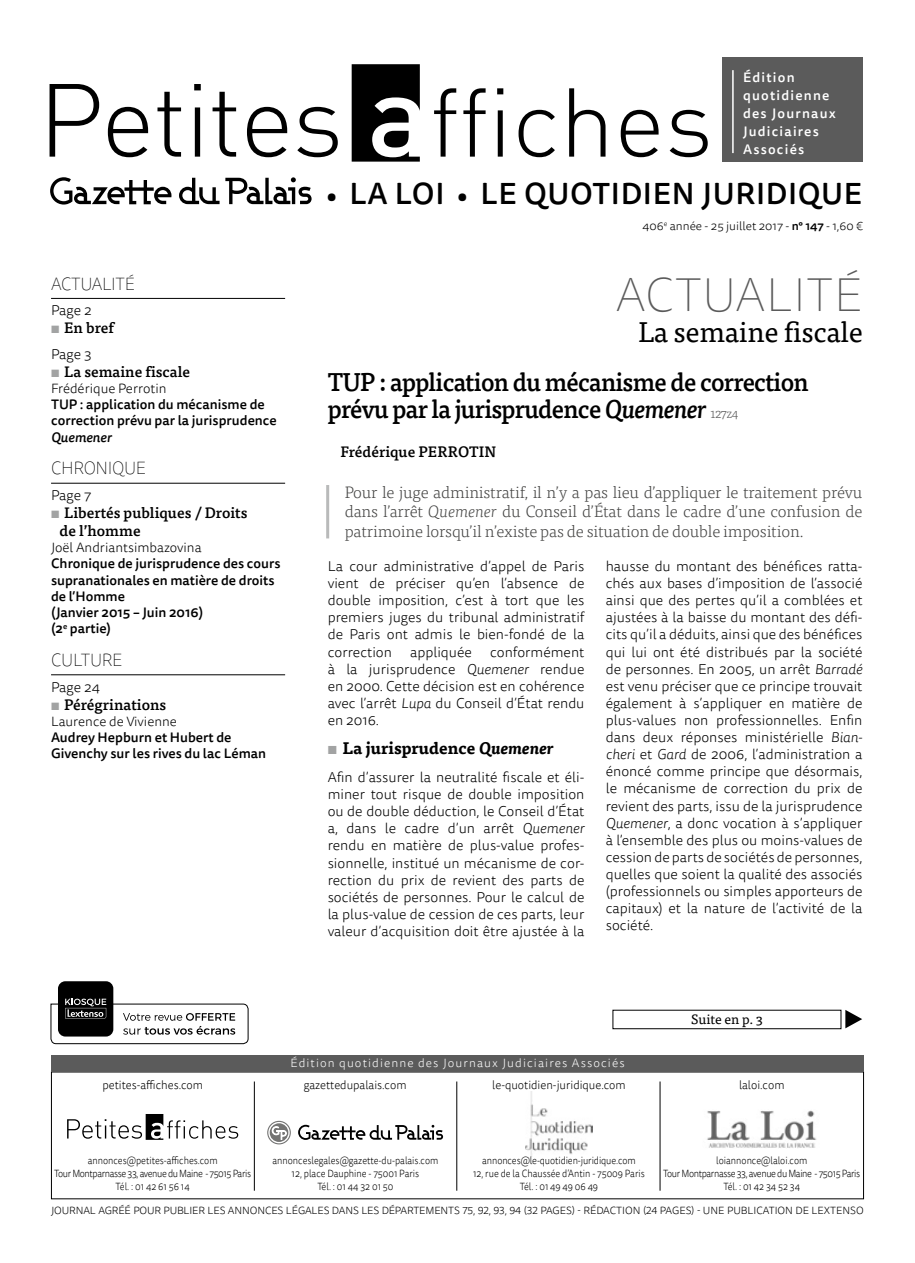
<style>
.page{position:relative;width:915px;height:1263px;background:#fff}
.page>*{position:absolute;margin:0;border:0;box-sizing:border-box;transform-origin:0 0}
.t1{font:100 48px "Tisa Sans OT";letter-spacing:.01em;color:#5b5b5b}
.t2{font:500 30px "Tisa Sans OT";letter-spacing:.02em;color:#000}
.t3{font:28.5px "Tisa OT";letter-spacing:-.01em;color:#000}
.t4{font:500 25.5px/27px "Tisa OT";letter-spacing:-.03em;color:#000;scale:.95 1}
.t5{font:100 18px "Tisa Sans OT";letter-spacing:-.02em;color:#000;scale:.95 1}
.t6{font:300 16.5px/19.5px "Tisa OT";letter-spacing:-.01em;color:#444443;text-align:justify}
.t7{font:700 16.5px "Tisa OT";color:#000}
.t8{font:500 15px/18px "Tisa OT";color:#000}
.t9{font:300 14.25px/17.1px "Tisa Sans OT";color:#000;text-align:justify}
.t10{font:500 13.5px/16.2px "Tisa Sans OT";color:#000}
.t11{font:300 13.5px "Tisa Sans OT";color:#000}
.t12{font:500 13.5px/18px "Tisa Sans OT";letter-spacing:.09em;color:#fff}
.t13{font:13.5px "Tisa OT";color:#000}
.t14{font:italic 500 13.5px "Tisa Sans OT";color:#000}
.t15{font:300 12px "Tisa Sans OT";color:#000;scale:.95 1}
.t16{font:300 12px "Tisa Sans OT";letter-spacing:.09em;color:#fff}
.t17{font:300 12px "Tisa Sans OT";color:#000}
.t18{font:300 10.5px/12.6px "Tisa Sans OT";letter-spacing:-.04em;color:#000;text-align:center;scale:.88 1}
.t19{font:300 10.5px/12.6px "Tisa Sans OT";letter-spacing:-.01em;color:#000;text-align:center;scale:.88 1}
.t20{font:300 10.5px "Tisa Sans OT";letter-spacing:-.01em;color:#000}
.s1{font-weight:700;color:#a2a3a3}
.s2{font-size:27px}
.s3{font-weight:500}
.s4{font-style:italic}
.s5{font-weight:300;font-size:13.5px;color:#5b5b5b}
.s6{color:#a2a3a3}
</style>
<div class="page">
<div style="left:721px;top:58px;width:140px;height:104px;background:#5b5b5b"></div>
<hr style="left:732px;top:70px;width:1px;height:83px;background:#fff">
<svg style="left:50px;top:84px;width:49px;height:73px"></svg>
<svg style="left:108px;top:107px;width:40px;height:50px"></svg>
<svg style="left:157px;top:92px;width:24px;height:65px"></svg>
<svg style="left:194px;top:84px;width:7px;height:73px"></svg>
<svg style="left:212px;top:92px;width:24px;height:65px"></svg>
<svg style="left:247px;top:107px;width:40px;height:50px"></svg>
<svg style="left:297px;top:107px;width:40px;height:50px"></svg>
<svg style="left:351px;top:64px;width:68px;height:98px"></svg>
<svg style="left:434px;top:88px;width:22px;height:69px"></svg>
<svg style="left:463px;top:88px;width:22px;height:69px"></svg>
<svg style="left:497px;top:88px;width:6px;height:69px"></svg>
<svg style="left:518px;top:110px;width:36px;height:47px"></svg>
<svg style="left:569px;top:88px;width:36px;height:69px"></svg>
<svg style="left:620px;top:110px;width:38px;height:47px"></svg>
<svg style="left:669px;top:110px;width:38px;height:47px"></svg>
<svg style="left:50px;top:177px;width:121px;height:28px"></svg>
<svg style="left:179px;top:178px;width:40px;height:26px"></svg>
<svg style="left:225px;top:177px;width:86px;height:27px"></svg>
<img style="left:525px;top:1091px;width:67px;height:65px">
<svg style="left:67px;top:1114px;width:171px;height:26px"></svg>
<img style="left:707px;top:1110px;width:110px;height:38px">
<hr style="left:659px;top:1081px;width:1px;height:110px;background:#000">
<hr style="left:456px;top:1081px;width:1px;height:110px;background:#000">
<hr style="left:254px;top:1081px;width:1px;height:110px;background:#000">
<svg style="left:269px;top:1123px;width:19px;height:19px"></svg>
<svg style="left:298px;top:1125px;width:145px;height:15px"></svg>
<svg style="left:271px;top:1126px;width:16px;height:14px"></svg>
<div style="left:267px;top:1121px;width:24px;height:23px;border:1px solid #747473;border-radius:50%"></div>
<div style="left:51px;top:1055px;width:812px;height:16px;background:#5b5b5b"></div>
<div style="left:58px;top:981px;width:55px;height:55px;background:#000;border-radius:7px"></div>
<svg style="left:50px;top:999px;width:199px;height:45px"></svg>
<div style="left:612px;top:1010px;width:229px;height:19px;border:1px solid #000"></div>
<svg style="left:845px;top:1010px;width:16px;height:18px"></svg>
<hr style="left:51px;top:298px;width:234px;height:1px;background:#000">
<hr style="left:51px;top:483px;width:234px;height:1px;background:#000">
<hr style="left:51px;top:674px;width:234px;height:1px;background:#000">
<hr style="left:326px;top:485px;width:3px;height:53px;background:#b9baba">
<p class="t5" style="left:51px;top:273px;width:63px">ACTUALITÉ</p>
<p class="t9" style="left:51px;top:303px;width:42px">Page 2</p>
<p class="t8" style="left:51px;top:319px;width:64px"><span class="s1">▪</span> En bref</p>
<p class="t9" style="left:51px;top:346px;width:42px">Page 3</p>
<p class="t8" style="left:51px;top:363px;width:140px"><span class="s1">▪</span> La semaine fiscale</p>
<p class="t11" style="left:51px;top:380px;width:117px">Frédérique Perrotin</p>
<p class="t10" style="left:51px;top:397px;width:227px">TUP : application du mécanisme de correction prévu par la jurisprudence</p>
<p class="t14" style="left:51px;top:428px;width:62px">Quemener</p>
<p class="t5" style="left:51px;top:458px;width:101px">CHRONIQU E</p>
<p class="t9" style="left:51px;top:487px;width:42px">Page 7</p>
<p class="t8" style="left:60px;top:504px;width:189px;text-indent:-9px"><span class="s1">▪</span> Libertés publiques / Droits de l’homme</p>
<p class="t11" style="left:51px;top:539px;width:152px">Joël Andriantsimbazovina</p>
<p class="t10" style="left:51px;top:556px;width:231px">Chronique de jurisprudence des cours supranationales en matière de droits de l’Homme<br>(Janvier 2015 – Juin 2016)<br>(2<sup>e</sup> partie)</p>
<p class="t5" style="left:51px;top:649px;width:12px">CULTU</p>
<p class="t5" style="left:102px;top:649px;width:23px">RE</p>
<p class="t9" style="left:51px;top:679px;width:50px">Page 24</p>
<p class="t8" style="left:51px;top:695px;width:117px"><span class="s1">▪</span> Pérégrinations</p>
<p class="t11" style="left:51px;top:713px;width:127px">Laurence de Vivienne</p>
<p class="t10" style="left:51px;top:730px;width:216px">Audrey Hepburn et Hubert de<br>Givenchy sur les rives du lac Léman</p>
<p class="t12" style="left:742px;top:69px;width:94px">Édition quotidienne des Journaux<br>Judiciaires<br>Associés</p>
<h2 class="t2" style="left:326px;top:175px;width:537px"><span class="s2">•</span> LA LOI <span class="s2">•</span> LE QUOTIDIEN JURIDIQUE</h2>
<p class="t17" style="left:642px;top:219px;width:222px">406<sup>e</sup> année - 25 juillet 2017 - <span class="s3">n° 147</span> - 1,60 €</p>
<h1 class="t1" style="left:615px;top:267px;width:248px">ACTUALITÉ</h1>
<h3 class="t3" style="left:638px;top:315px;width:226px">La semaine fiscale</h3>
<h3 class="t4" style="left:327px;top:369px;width:507px">TUP : application du mécanisme de correction prévu par la jurisprudence <span class="s4">Quemener</span> <span class="s5">127z4</span></h3>
<p class="t8" style="left:340px;top:443px;width:157px">Frédérique PERROTIN</p>
<p class="t6" style="left:344px;top:483px;width:519px">Pour le juge administratif, il n’y a pas lieu d’appliquer le traitement prévu dans l’arrêt <span class="s4">Quemener</span> du Conseil d’État dans le cadre d’une confusion de patrimoine lorsqu’il n’existe pas de situation de double imposition.</p>
<p class="t9" style="left:327px;top:558px;width:258px">La cour administrative d’appel de Paris vient de préciser qu’en l’absence de double imposition, c’est à tort que les premiers juges du tribunal administratif de Paris ont admis le bien-fondé de la correction</p>
<p class="t9" style="left:605px;top:558px;width:258px">hausse du montant des bénéfices ratta&shy;chés aux bases d’imposition de l’associé ainsi que des pertes qu’il a comblées et ajustées à la baisse du montant des défi&shy;cits qu’il a déduits, ainsi que des bénéfices qui lui ont été distribués par la société de personnes. En 2005, un arrêt <span class="s4">Barradé </span>est venu préciser que ce principe trouvait également à s’appliquer en matière de plus-values non professionnelles. Enfin dans deux réponses ministérielle <span class="s4">Bian&shy;cheri</span> et <span class="s4">Gard</span> de 2006, l’administration a énoncé comme principe que désormais, le mécanisme de correction du prix de revient des parts, issu de la jurisprudence <span class="s4">Quemener</span>, a donc vocation à s’appliquer à l’ensemble des plus ou moins-values de cession de parts de sociétés de personnes, quelles que soient la qualité des associés (professionnels ou simples apporteurs de capitaux) et la nature de l’activité de la société.</p>
<p class="t9" style="left:327px;top:644px;width:258px;text-indent:162px">conformément à la jurisprudence <span class="s4">Quemener</span> rendue en 2000. Cette décision est en cohérence avec l’arrêt <span class="s4">Lupa</span> du Conseil d’État rendu en 2016.</p>
<p class="t7" style="left:327px;top:738px;width:227px"><span class="s6">▪</span> La jurisprudence <span class="s4">Quemener</span></p>
<p class="t9" style="left:327px;top:769px;width:258px">Afin d’assurer la neutralité fiscale et éli&shy;miner tout risque de double imposition ou de double déduction, le Conseil d’État a, dans le cadre d’un arrêt <span class="s4">Quemener </span>rendu en matière de plus-value profes&shy;sionnelle, institué un mécanisme de cor&shy;rection du prix de revient des parts de sociétés de personnes. Pour le calcul de la plus-value de cession de ces parts, leur valeur d’acquisition doit être ajustée à la</p>
<p class="t9" style="left:410px;top:644px;width:63px">appliquée</p>
<p class="t15" style="left:102px;top:1077px;width:107px">petites-affiches.com</p>
<p class="t16" style="left:290px;top:1055px;width:335px">Édition quotidienne des Journaux Judiciaires Associés</p>
<p class="t13" style="left:691px;top:1012px;width:73px">Suite en p. 3</p>
<p class="t15" style="left:303px;top:1077px;width:110px">gazettedupalais.com</p>
<p class="t15" style="left:492px;top:1077px;width:142px">le-quotidien-juridique.com</p>
<p class="t15" style="left:738px;top:1077px;width:49px">laloi.com</p>
<p class="t18" style="left:54px;top:1155px;width:225px">annonces@petites-affiches.com<br>Tour Montparnasse 33, avenue du Maine - 75015 Paris<br>Tél. : 01 42 61 56 14</p>
<p class="t19" style="left:272px;top:1155px;width:190px">annonceslegales@gazette-du-palais.com<br>12, place Dauphine - 75001 Paris<br>Tél. : 01 44 32 01 50</p>
<p class="t19" style="left:473px;top:1155px;width:197px">annonces@le-quotidien-juridique.com<br>12, rue de la Chaussée d’Antin - 75009 Paris<br>Tél. : 01 49 49 06 49</p>
<p class="t18" style="left:663px;top:1155px;width:225px">loiannonce@laloi.com<br>Tour Montparnasse 33, avenue du Maine - 75015 Paris<br>Tél. : 01 42 34 52 34</p>
<p class="t20" style="left:51px;top:1204px;width:814px">JOURNAL AGRÉÉ POUR PUBLIER LES ANNONCES LÉGALES DANS LES DÉPARTEMENTS 75, 92, 93, 94 (32 PAGES) - RÉDACTION (24 PAGES) - UNE PUBLICATION DE LEXTENSO</p>
</div>
